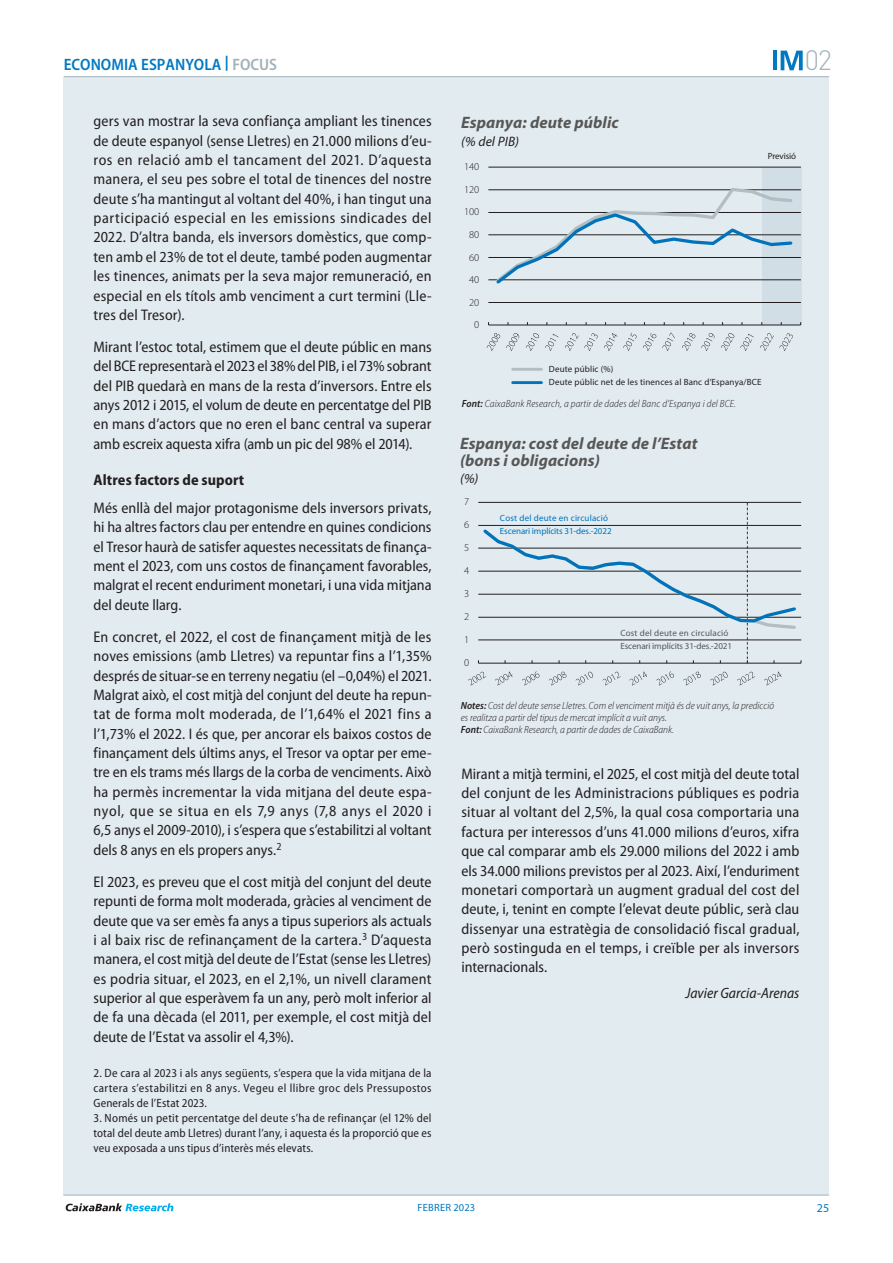
<style>
.page{position:relative;width:893px;height:1263px;background:#fff}
.page>*{position:absolute;margin:0;border:0;box-sizing:border-box;transform-origin:0 0}
.t1{font:300 27.6px "DIN Pro";color:#a1b3b9}
.t2{font:italic 700 16.5px/16.5px "Myriad Pro";letter-spacing:.005em;color:#575756}
.t3{font:600 semi-condensed 16.5px "Myriad Pro";color:#0079c2}
.Texto_Focus{font:semi-condensed 15.3px/19.4px "Myriad Pro";color:#231f20;text-align:justify}
.Subtitulo_Focus{font:700 semi-condensed 15.3px "Myriad Pro";letter-spacing:.005em;color:#231f20}
.Firma_Focus{font:italic semi-condensed 15px "Myriad Pro";color:#231f20}
.t4{font:italic 13.65px "Myriad Pro";letter-spacing:.005em;color:#231f20}
.Notas_Focus{font:semi-condensed 12px/15px "Myriad Pro";letter-spacing:.01em;color:#231f20;text-align:justify}
.t5{font:12px "Myriad Pro";color:#0079c2}
.t6{font:italic 300 semi-condensed 10.5px/11.7px "Myriad Pro";color:#231f20}
.t7{font:300 10.5px "Myriad Pro";letter-spacing:-.005em;color:#231f20}
.t8{font:10.5px "Myriad Pro";letter-spacing:.02em;color:#0079c2}
.t9{font:9px/13.5px "Myriad Pro";letter-spacing:.015em;color:#231f20}
.t10{font:9px/13px "Myriad Pro";letter-spacing:-.01em;color:#0073bb}
.t11{font:9px/13px "Myriad Pro";letter-spacing:-.01em;color:#575756}
.t12{font:9px "Myriad Pro";letter-spacing:-.01em;color:#231f20}
.s1{color:#a1b3b9}
.s2{font-weight:600}
</style>
<div class="page">
<div style="left:64px;top:77px;width:765px;height:1118px;background:#e2ebf0"></div>
<hr style="left:64px;top:76px;width:765px;height:1px;background:#a1b3b9">
<hr style="left:63px;top:1195px;width:766px;height:1px;background:#a1b3b9">
<svg style="left:66px;top:1203px;width:107px;height:8px"></svg>
<svg style="left:781px;top:51px;width:22px;height:19px"></svg>
<hr style="left:773px;top:51px;width:4px;height:19px;background:#0079c2">
<div style="left:762px;top:167px;width:40px;height:157px;background:#d1dee6"></div>
<hr style="left:488px;top:302px;width:313px;height:1px;background:#231f20">
<hr style="left:488px;top:280px;width:313px;height:1px;background:#231f20">
<hr style="left:488px;top:257px;width:313px;height:1px;background:#231f20">
<hr style="left:488px;top:235px;width:313px;height:1px;background:#231f20">
<hr style="left:488px;top:212px;width:313px;height:1px;background:#231f20">
<hr style="left:488px;top:190px;width:313px;height:1px;background:#231f20">
<hr style="left:488px;top:167px;width:313px;height:1px;background:#231f20">
<hr style="left:489px;top:325px;width:312px;height:1px;background:#231f20">
<svg style="left:493px;top:188px;width:301px;height:96px"></svg>
<svg style="left:487px;top:333px;width:13px;height:18px"></svg>
<svg style="left:506px;top:333px;width:13px;height:18px"></svg>
<svg style="left:526px;top:333px;width:13px;height:18px"></svg>
<svg style="left:545px;top:334px;width:13px;height:17px"></svg>
<svg style="left:565px;top:333px;width:33px;height:18px"></svg>
<svg style="left:604px;top:333px;width:13px;height:18px"></svg>
<svg style="left:623px;top:333px;width:14px;height:18px"></svg>
<svg style="left:643px;top:333px;width:13px;height:18px"></svg>
<svg style="left:662px;top:332px;width:13px;height:19px"></svg>
<svg style="left:682px;top:333px;width:13px;height:18px"></svg>
<svg style="left:701px;top:333px;width:13px;height:18px"></svg>
<svg style="left:721px;top:333px;width:13px;height:18px"></svg>
<svg style="left:740px;top:334px;width:14px;height:17px"></svg>
<svg style="left:760px;top:333px;width:14px;height:18px"></svg>
<svg style="left:780px;top:333px;width:13px;height:18px"></svg>
<hr style="left:513px;top:368px;width:28px;height:3px;background:#b2bec2">
<hr style="left:513px;top:381px;width:28px;height:3px;background:#0073bb">
<hr style="left:478px;top:663px;width:323px;height:1px;background:#231f20">
<svg style="left:468px;top:672px;width:18px;height:13px"></svg>
<svg style="left:495px;top:671px;width:17px;height:14px"></svg>
<svg style="left:522px;top:671px;width:17px;height:14px"></svg>
<svg style="left:549px;top:672px;width:17px;height:13px"></svg>
<svg style="left:576px;top:672px;width:17px;height:13px"></svg>
<svg style="left:603px;top:672px;width:18px;height:13px"></svg>
<svg style="left:629px;top:671px;width:18px;height:14px"></svg>
<svg style="left:656px;top:671px;width:18px;height:14px"></svg>
<svg style="left:683px;top:672px;width:18px;height:13px"></svg>
<svg style="left:710px;top:672px;width:18px;height:13px"></svg>
<svg style="left:737px;top:672px;width:18px;height:13px"></svg>
<svg style="left:764px;top:671px;width:17px;height:14px"></svg>
<svg style="left:478px;top:502px;width:324px;height:161px"></svg>
<p class="t3" style="left:64px;top:55px;width:215px">ECONOMIA ESPANYOLA <sup>|</sup> <span class="s1">FOCUS</span></p>
<p class="Texto_Focus" style="left:94px;top:112px;width:340px">gers van mostrar la seva confiança ampliant les tinences de deute espanyol (sense Lletres) en 21.000 milions d’eu&shy;ros en relació amb el tancament del 2021. D’aquesta manera, el seu pes sobre el total de tinences del nostre deute s’ha mantingut al voltant del 40%, i han tingut una participació especial en les emissions sindicades del 2022. D’altra banda, els inversors domèstics, que comp&shy;ten amb el 23% de tot el deute, també poden augmentar les tinences, animats per la seva major remuneració, en especial en els títols amb venciment a curt termini (Lle&shy;tres del Tresor).</p>
<p class="Texto_Focus" style="left:94px;top:337px;width:340px">Mirant l’estoc total, estimem que el deute públic en mans del BCE representarà el 2023 el 38% del PIB, i el 73% sobrant del PIB quedarà en mans de la resta d’inversors. Entre els anys 2012 i 2015, el volum de deute en percentatge del PIB en mans d’actors que no eren el banc central va superar amb escreix aquesta xifra (amb un pic del 98% el 2014).</p>
<p class="Subtitulo_Focus" style="left:94px;top:471px;width:152px">Altres factors de suport</p>
<p class="Texto_Focus" style="left:94px;top:498px;width:340px">Més enllà del major protagonisme dels inversors privats, hi ha altres factors clau per entendre en quines condicions el Tresor haurà de satisfer aquestes necessitats de finança&shy;ment el 2023, com uns costos de finançament favorables, malgrat el recent enduriment monetari, i una vida mitjana del deute llarg.</p>
<p class="Texto_Focus" style="left:94px;top:627px;width:340px">En concret, el 2022, el cost de finançament mitjà de les noves emissions (amb Lletres) va repuntar fins a l’1,35% després de situar-se en terreny negatiu (el –0,04%) el 2021.<br>Malgrat això, el cost mitjà del conjunt del deute ha repun&shy;tat de forma molt moderada, de l’1,64% el 2021 fins a l’1,73% el 2022. I és que, per ancorar els baixos costos de finançament dels últims anys, el Tresor va optar per eme&shy;tre en els trams més llargs de la corba de venciments. Això ha permès incrementar la vida mitjana del deute espa&shy;nyol, que se situa en els 7,9 anys (7,8 anys el 2020 i 6,5 anys el 2009-2010), i s’espera que s’estabilitzi al voltant dels 8 anys en els propers anys.<sup>2</sup></p>
<p class="Texto_Focus" style="left:94px;top:872px;width:340px">El 2023, es preveu que el cost mitjà del conjunt del deute repunti de forma molt moderada, gràcies al venciment de deute que va ser emès fa anys a tipus superiors als actuals i al baix risc de refinançament de la cartera.<sup>3</sup> D’aquesta manera, el cost mitjà del deute de l’Estat (sense les Lletres) es podria situar, el 2023, en el 2,1%, un nivell clarament superior al que esperàvem fa un any, però molt inferior al de fa una dècada (el 2011, per exemple, el cost mitjà del deute de l’Estat va assolir el 4,3%).</p>
<p class="Notas_Focus" style="left:94px;top:1066px;width:340px">2. De cara al 2023 i als anys següents, s’espera que la vida mitjana de la cartera s’estabilitzi en 8 anys. Vegeu el llibre groc dels Pressupostos Generals de l’Estat 2023.</p>
<p class="Notas_Focus" style="left:94px;top:1111px;width:340px">3. Només un petit percentatge del deute s’ha de refinançar (el 12% del total del deute amb Lletres) durant l’any, i aquesta és la proporció que es veu exposada a uns tipus d’interès més elevats.</p>
<h1 class="t1" style="left:805px;top:39px;width:29px">02</h1>
<p class="t2" style="left:461px;top:114px;width:159px">Espanya: deute públic</p>
<p class="t4" style="left:461px;top:134px;width:59px">(% del PIB)</p>
<p class="t7" style="left:464px;top:161px;width:17px">140</p>
<p class="t7" style="left:464px;top:184px;width:17px">120</p>
<p class="t7" style="left:464px;top:206px;width:17px">100</p>
<p class="t7" style="left:469px;top:229px;width:12px">80</p>
<p class="t7" style="left:469px;top:251px;width:12px">60</p>
<p class="t7" style="left:469px;top:274px;width:12px">40</p>
<p class="t7" style="left:469px;top:296px;width:12px">20</p>
<p class="t7" style="left:474px;top:319px;width:7px">0</p>
<p class="t12" style="left:768px;top:151px;width:30px">Previsió</p>
<p class="t9" style="left:549px;top:362px;width:214px">Deute públic (%)<br>Deute públic net de les tinences al Banc d’Espanya/BCE</p>
<p class="t6" style="left:462px;top:398px;width:276px"><span class="s2">Font:</span> CaixaBank Research, a partir de dades del Banc d’Espanya i del BCE.</p>
<p class="t2" style="left:460px;top:436px;width:239px">Espanya: cost del deute de l’Estat (bons i obligacions)</p>
<p class="t4" style="left:460px;top:471px;width:20px">(%)</p>
<p class="t10" style="left:500px;top:512px;width:113px">Cost del deute en circulació<br>Escenari implícits 31-des.-2022</p>
<p class="t7" style="left:464px;top:496px;width:7px">7</p>
<p class="t7" style="left:464px;top:519px;width:7px">6</p>
<p class="t7" style="left:464px;top:542px;width:7px">5</p>
<p class="t7" style="left:464px;top:565px;width:7px">4</p>
<p class="t7" style="left:464px;top:588px;width:7px">3</p>
<p class="t7" style="left:464px;top:611px;width:7px">2</p>
<p class="t7" style="left:464px;top:634px;width:7px">1</p>
<p class="t7" style="left:464px;top:657px;width:7px">0</p>
<p class="t11" style="left:620px;top:626px;width:113px">Cost del deute en circulació<br>Escenari implícits 31-des.-2021</p>
<p class="t6" style="left:461px;top:700px;width:315px"><span class="s2">Notes:</span> Cost del deute sense Lletres. Com el venciment mitjà és de vuit anys, la predicció es realitza a partir del tipus de mercat implícit a vuit anys.<br><span class="s2">Font:</span> CaixaBank Research, a partir de dades de CaixaBank.</p>
<p class="Texto_Focus" style="left:461px;top:764px;width:340px">Mirant a mitjà termini, el 2025, el cost mitjà del deute total del conjunt de les Administracions públiques es podria situar al voltant del 2,5%, la qual cosa comportaria una factura per interessos d’uns 41.000 milions d’euros, xifra que cal comparar amb els 29.000 milions del 2022 i amb els 34.000 milions previstos per al 2023. Així, l’enduriment monetari comportarà un augment gradual del cost del deute, i, tenint en compte l’elevat deute públic, serà clau dissenyar una estratègia de consolidació fiscal gradual, però sostinguda en el temps, i creïble per als inversors internacionals.</p>
<p class="Firma_Focus" style="left:685px;top:985px;width:116px">Javier Garcia-Arenas</p>
<p class="t8" style="left:418px;top:1202px;width:59px">FEBRER 2023</p>
<p class="t5" style="left:817px;top:1202px;width:14px">25</p>
</div>
